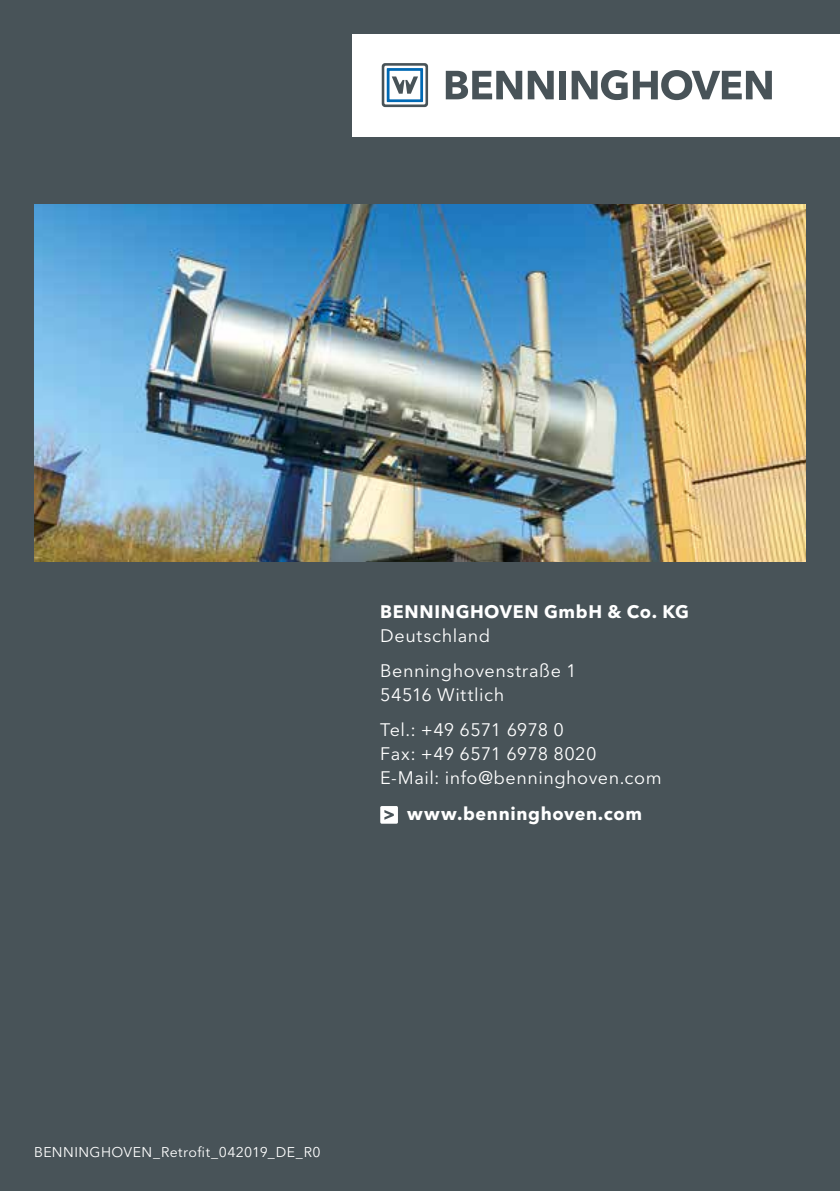
<style>
.page{position:relative;width:840px;height:1191px;background:#fff}
.page>*{position:absolute;margin:0;border:0;box-sizing:border-box;transform-origin:0 0}
.t1{font:18px/35.4px "Avenir Next LT Pro";letter-spacing:.03em;color:#fff}
.t2{font:700 18px "Avenir Next LT Pro";letter-spacing:.035em;color:#fff}
.t3{font:14px "Avenir Next Cyr";letter-spacing:.03em;color:#fff}
</style>
<div class="page">
<div style="left:0;top:0;width:839px;height:1191px;background:#485358"></div>
<div style="left:352px;top:34px;width:487px;height:102px;background:#fff"></div>
<svg style="left:445px;top:71px;width:108px;height:28px"></svg>
<div style="left:559px;top:71px;width:7px;height:28px;background:#485358"></div>
<svg style="left:571px;top:70px;width:200px;height:30px"></svg>
<svg style="left:381px;top:63px;width:47px;height:44px"></svg>
<svg style="left:380px;top:806px;width:18px;height:17px"></svg>
<img style="left:34px;top:204px;width:771px;height:357px">
<p class="t2" style="left:380px;top:600px;width:310px">BENNINGHOVEN GmbH &amp; Co. KG</p>
<p class="t1" style="left:380px;top:617px;width:198px">Deutschland<br>Benninghovenstraße 1</p>
<p class="t1" style="left:380px;top:677px;width:185px">54516 Wittlich<br>Tel.: +49 6571 6978 0</p>
<p class="t1" style="left:380px;top:742px;width:283px;line-height:24px">Fax: +49 6571 6978 8020<br>E-Mail: info@benninghoven.com</p>
<p class="t2" style="left:407px;top:802px;width:236px">www.benninghoven.com</p>
<p class="t3" style="left:34px;top:1143px;width:288px">BENNINGHOVEN_Retrofit_042019_DE_R0</p>
</div>
